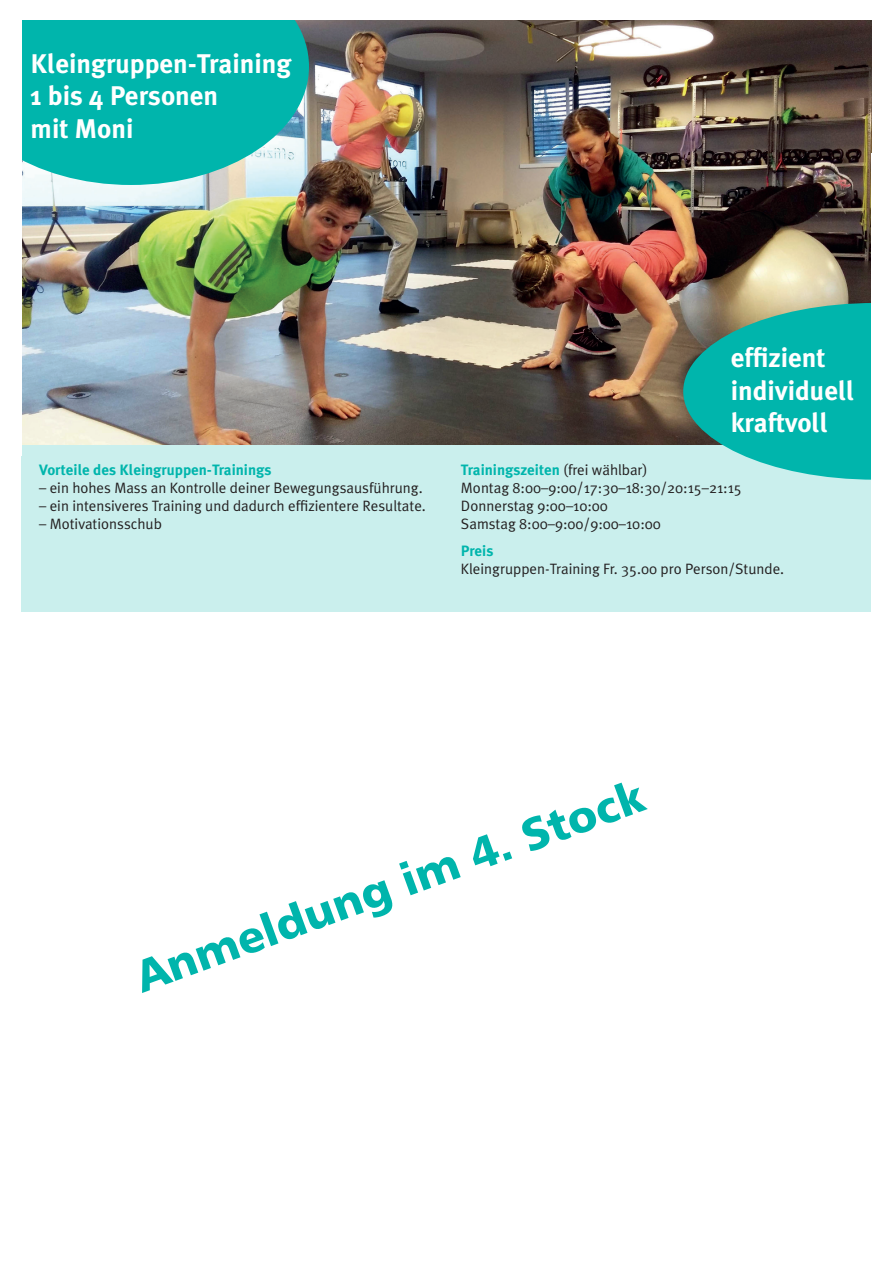
<style>
.page{position:relative;width:893px;height:1263px;background:#fff}
.page>*{position:absolute;margin:0;border:0;box-sizing:border-box;transform-origin:0 0}
.t1{font:45px "Humanist 777 BT Black B";color:#00b5ac}
.t2{font:700 27px/32.4px "Meta Plus";color:#fff}
.t3{font:15px/18px "Meta Plus Normal";color:#231f20}
.t4{font:700 15px "Meta Plus";color:#00b5ac}
.s1{font-family:"Meta Plus Normal";font-weight:400;color:#231f20}
</style>
<div class="page">
<div style="left:21px;top:444px;width:851px;height:168px;background:#caefed"></div>
<img style="left:22px;top:20px;width:850px;height:424px">
<svg style="left:22px;top:20px;width:287px;height:165px;background:#18b9b2"></svg>
<svg style="left:683px;top:303px;width:189px;height:177px;background:#25b2a8"></svg>
<h2 class="t2" style="left:31px;top:47px;width:262px">Kleingruppen-Training<br>1 bis 4 Personen<br>mit Moni</h2>
<p class="t4" style="left:39px;top:461px;width:234px">Vorteile des Kleingruppen-Trainings</p>
<p class="t3" style="left:39px;top:479px;width:385px">– ein hohes Mass an Kontrolle deiner Bewegungsausführung.</p>
<p class="t3" style="left:39px;top:497px;width:388px">– ein intensiveres Training und dadurch effizientere Resultate.</p>
<p class="t3" style="left:39px;top:515px;width:124px">– Motivationsschub</p>
<h2 class="t2" style="left:731px;top:341px;width:125px">effizient individuell kraftvoll</h2>
<p class="t4" style="left:461px;top:461px;width:188px">Trainingszeiten <span class="s1">(frei wählbar)</span></p>
<p class="t3" style="left:461px;top:479px;width:282px">Montag 8:00–9:00/17:30–18:30/20:15–21:15<br>Donnerstag 9:00–10:00<br>Samstag 8:00–9:00/9:00–10:00</p>
<p class="t4" style="left:461px;top:542px;width:34px">Preis</p>
<p class="t3" style="left:461px;top:560px;width:325px">Kleingruppen-Training Fr. 35.00 pro Person/Stunde.</p>
<h1 class="t1" style="left:128px;top:951px;width:539px;rotate:-20deg">Anmeldung im 4. Stock</h1>
</div>
